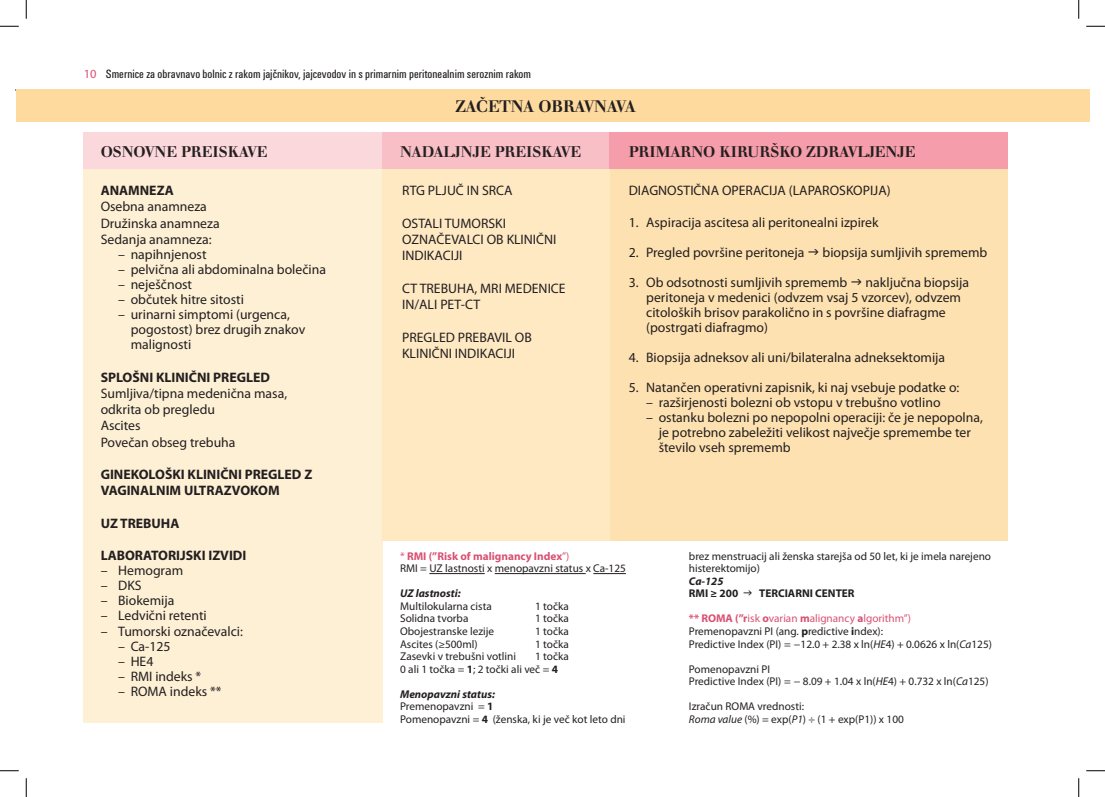
<style>
.page{position:relative;width:1105px;height:797px;background:#fff}
.page>*{position:absolute;margin:0;border:0;box-sizing:border-box;transform-origin:0 0}
.t1{font:500 17.5px "Walbaum Buc TEE";color:#231f20}
.t2{font:500 16.25px "Walbaum Buc TEE";color:#231f20}
.t3{font:13.75px/16.2px "Myriad Pro";color:#231f20}
.t4{font:700 13.75px/16.2px "Myriad Pro";color:#231f20}
.t5{font:condensed 12.5px "Unitus TEE";color:#231f20}
.t6{font:11.25px/12.5px "Myriad Pro";color:#231f20}
.t7{font:700 11.25px "Myriad Pro";color:#231f20}
.t8{font:italic 700 11.25px "Myriad Pro";color:#231f20}
.s1{font-family:"Myriad Pro";font-stretch:normal;color:#d95172}
.s2{color:#d95172}
.s3{font-weight:700;color:#d95172}
.s4{font-weight:700}
.s5{font-style:italic}
.s6{font-weight:700;font-style:italic}
</style>
<div class="page">
<div style="left:83px;top:133px;width:299px;height:590px;background:#fef0d5"></div>
<div style="left:382px;top:133px;width:466px;height:408px;background:#fee9c3"></div>
<div style="left:610px;top:133px;width:398px;height:408px;background:#fee1b0"></div>
<div style="left:83px;top:133px;width:634px;height:36px;background:#fbd8db"></div>
<div style="left:382px;top:133px;width:467px;height:36px;background:#f9bfc6"></div>
<div style="left:609px;top:133px;width:399px;height:36px;background:#f59daa"></div>
<div style="left:16px;top:89px;width:1073px;height:33px;background:#feda9e"></div>
<hr style="left:429px;top:573px;width:56px;height:1px;background:#231f20">
<hr style="left:495px;top:573px;width:91px;height:1px;background:#231f20">
<hr style="left:593px;top:573px;width:33px;height:1px;background:#231f20">
<svg style="left:0;top:25px;width:19px;height:2px"></svg>
<svg style="left:1086px;top:25px;width:19px;height:2px"></svg>
<svg style="left:0;top:770px;width:19px;height:1px"></svg>
<svg style="left:1086px;top:770px;width:19px;height:1px"></svg>
<svg style="left:25px;top:0;width:2px;height:19px"></svg>
<svg style="left:25px;top:778px;width:2px;height:19px"></svg>
<svg style="left:1078px;top:0;width:1px;height:19px"></svg>
<svg style="left:1078px;top:778px;width:1px;height:19px"></svg>
<p class="t5" style="left:84px;top:67px;width:449px"><span class="s1">10</span> Smernice za obravnavo bolnic z rakom jajčnikov, jajcevodov in s primarnim peritonealnim seroznim rakom</p>
<p class="t1" style="left:455px;top:97px;width:182px">ZAČETNA OBRAVNAVA</p>
<p class="t2" style="left:101px;top:143px;width:168px">OSNOVNE PREISKAVE</p>
<p class="t2" style="left:400px;top:143px;width:183px">NADALJNJE PREISKAVE</p>
<p class="t2" style="left:629px;top:143px;width:288px">PRIMARNO KIRURŠKO ZDRAVLJENJE</p>
<p class="t4" style="left:101px;top:182px;width:75px">ANAMNEZA</p>
<p class="t3" style="left:101px;top:198px;width:121px">Osebna anamneza<br>Družinska anamneza<br>Sedanja anamneza:</p>
<p class="t3" style="left:118px;top:246px;width:90px">– napihnjenost</p>
<p class="t3" style="left:118px;top:261px;width:209px">– pelvična ali abdominalna bolečina</p>
<p class="t3" style="left:118px;top:276px;width:76px">– neješčnost</p>
<p class="t3" style="left:118px;top:291px;width:127px">– občutek hitre sitosti</p>
<p class="t3" style="left:131px;top:307px;width:176px;line-height:15px;text-indent:-12px">– urinarni simptomi (urgenca, pogostost) brez drugih znakov malignosti</p>
<p class="t4" style="left:101px;top:368px;width:171px">SPLOŠNI KLINIČNI PREGLED</p>
<p class="t3" style="left:101px;top:385px;width:188px">Sumljiva/tipna medenična masa, odkrita ob pregledu<br>Ascites<br>Povečan obseg trebuha</p>
<p class="t4" style="left:101px;top:466px;width:213px">GINEKOLOŠKI KLINIČNI PREGLED Z<br>VAGINALNIM ULTRAZVOKOM</p>
<p class="t4" style="left:101px;top:514px;width:80px">UZ TREBUHA</p>
<p class="t4" style="left:101px;top:547px;width:147px">LABORATORIJSKI IZVIDI</p>
<p class="t3" style="left:101px;top:562px;width:84px">– Hemogram</p>
<p class="t3" style="left:101px;top:577px;width:42px">– DKS</p>
<p class="t3" style="left:101px;top:592px;width:75px">– Biokemija</p>
<p class="t3" style="left:101px;top:607px;width:108px">– Ledvični retenti</p>
<p class="t3" style="left:101px;top:622px;width:144px">– Tumorski označevalci:</p>
<p class="t3" style="left:118px;top:637px;width:54px">– Ca-125</p>
<p class="t3" style="left:118px;top:652px;width:37px">– HE4</p>
<p class="t3" style="left:118px;top:667px;width:85px">– RMI indeks *</p>
<p class="t3" style="left:118px;top:682px;width:105px">– ROMA indeks **</p>
<p class="t3" style="left:402px;top:182px;width:112px">RTG PLJUČ IN SRCA</p>
<p class="t3" style="left:402px;top:215px;width:156px">OSTALI TUMORSKI<br>OZNAČEVALCI OB KLINIČNI<br>INDIKACIJI</p>
<p class="t3" style="left:402px;top:280px;width:165px">CT TREBUHA, MRI MEDENICE<br>IN/ALI PET-CT</p>
<p class="t3" style="left:402px;top:328px;width:131px">PREGLED PREBAVIL OB<br>KLINIČNI INDIKACIJI</p>
<p class="t3" style="left:629px;top:182px;width:263px">DIAGNOSTIČNA OPERACIJA (LAPAROSKOPIJA)</p>
<p class="t3" style="left:629px;top:213px;width:251px">1. Aspiracija ascitesa ali peritonealni izpirek</p>
<p class="t3" style="left:629px;top:243px;width:177px">2. Pregled površine peritoneja</p>
<p class="t3" style="left:822px;top:243px;width:166px">biopsija sumljivih sprememb</p>
<p class="t3" style="left:629px;top:273px;width:220px">3. Ob odsotnosti sumljivih sprememb</p>
<p class="t3" style="left:646px;top:274px;width:324px;line-height:15px;text-indent:219px">naključna biopsija peritoneja v medenici (odvzem vsaj 5 vzorcev), odvzem citoloških brisov parakolično in s površine diafragme (postrgati diafragmo)</p>
<p class="t3" style="left:629px;top:348px;width:318px">4. Biopsija adneksov ali uni/bilateralna adneksektomija</p>
<p class="t3" style="left:629px;top:378px;width:332px">5. Natančen operativni zapisnik, ki naj vsebuje podatke o:</p>
<p class="t3" style="left:646px;top:393px;width:296px">– razširjenosti bolezni ob vstopu v trebušno votlino</p>
<p class="t3" style="left:659px;top:409px;width:326px;line-height:15px;text-indent:-12px">– ostanku bolezni po nepopolni operaciji: če je nepopolna, je potrebno zabeležiti velikost največje spremembe ter število vseh sprememb</p>
<p class="t6" style="left:400px;top:549px;width:227px"><span class="s2">*</span> <span class="s3">RMI (”Risk of malignancy Index</span><span class="s2">”)<br></span>RMI = UZ lastnosti x menopavzni status x Ca-125</p>
<p class="t8" style="left:400px;top:586px;width:62px">UZ lastnosti:</p>
<p class="t6" style="left:400px;top:599px;width:93px">Multilokularna cista</p>
<p class="t6" style="left:535px;top:599px;width:35px">1 točka</p>
<p class="t6" style="left:400px;top:612px;width:70px">Solidna tvorba</p>
<p class="t6" style="left:535px;top:612px;width:35px">1 točka</p>
<p class="t6" style="left:400px;top:624px;width:96px">Obojestranske lezije</p>
<p class="t6" style="left:535px;top:624px;width:35px">1 točka</p>
<p class="t6" style="left:400px;top:637px;width:79px">Ascites (≥500ml)</p>
<p class="t6" style="left:535px;top:637px;width:35px">1 točka</p>
<p class="t6" style="left:400px;top:649px;width:118px">Zasevki v trebušni votlini</p>
<p class="t6" style="left:689px;top:549px;width:304px">brez menstruacij ali ženska starejša od 50 let, ki je imela narejeno histerektomijo)</p>
<p class="t8" style="left:689px;top:574px;width:36px">Ca-125</p>
<p class="t7" style="left:689px;top:586px;width:51px">RMI ≥ 200</p>
<p class="t7" style="left:759px;top:586px;width:97px">TERCIARNI CENTER</p>
<p class="t6" style="left:689px;top:612px;width:305px"><span class="s3">** ROMA (”r</span><span class="s2">isk</span> <span class="s3">o</span><span class="s2">varian</span> <span class="s3">m</span><span class="s2">alignancy</span> <span class="s3">a</span><span class="s2">lgorithm”)<br></span>Premenopavzni PI (ang. <span class="s4">p</span>redictive <span class="s4">i</span>ndex):<br>Predictive Index (PI) = −12.0 + 2.38 x ln(<span class="s5">HE</span>4) + 0.0626 x ln(<span class="s5">Ca</span>125)</p>
<p class="t6" style="left:689px;top:662px;width:301px">Pomenopavzni PI<br>Predictive Index (PI) = − 8.09 + 1.04 x ln(<span class="s5">HE</span>4) + 0.732 x ln(<span class="s5">Ca</span>125)</p>
<p class="t6" style="left:689px;top:699px;width:216px">Izračun ROMA vrednosti:<br><span class="s5">Roma value</span> (%) = exp(<span class="s5">P1</span>) ÷ (1 + exp(P1)) x 100</p>
<p class="t6" style="left:400px;top:649px;width:170px;text-indent:135px">1 točka<br>0 ali 1 točka = <span class="s4">1</span>; 2 točki ali več = <span class="s4">4</span></p>
<p class="t6" style="left:400px;top:687px;width:227px"><span class="s6">Menopavzni status:<br></span>Premenopavzni = <span class="s4">1<br></span>Pomenopavzni = <span class="s4">4</span> (ženska, ki je več kot leto dni</p>
</div>
